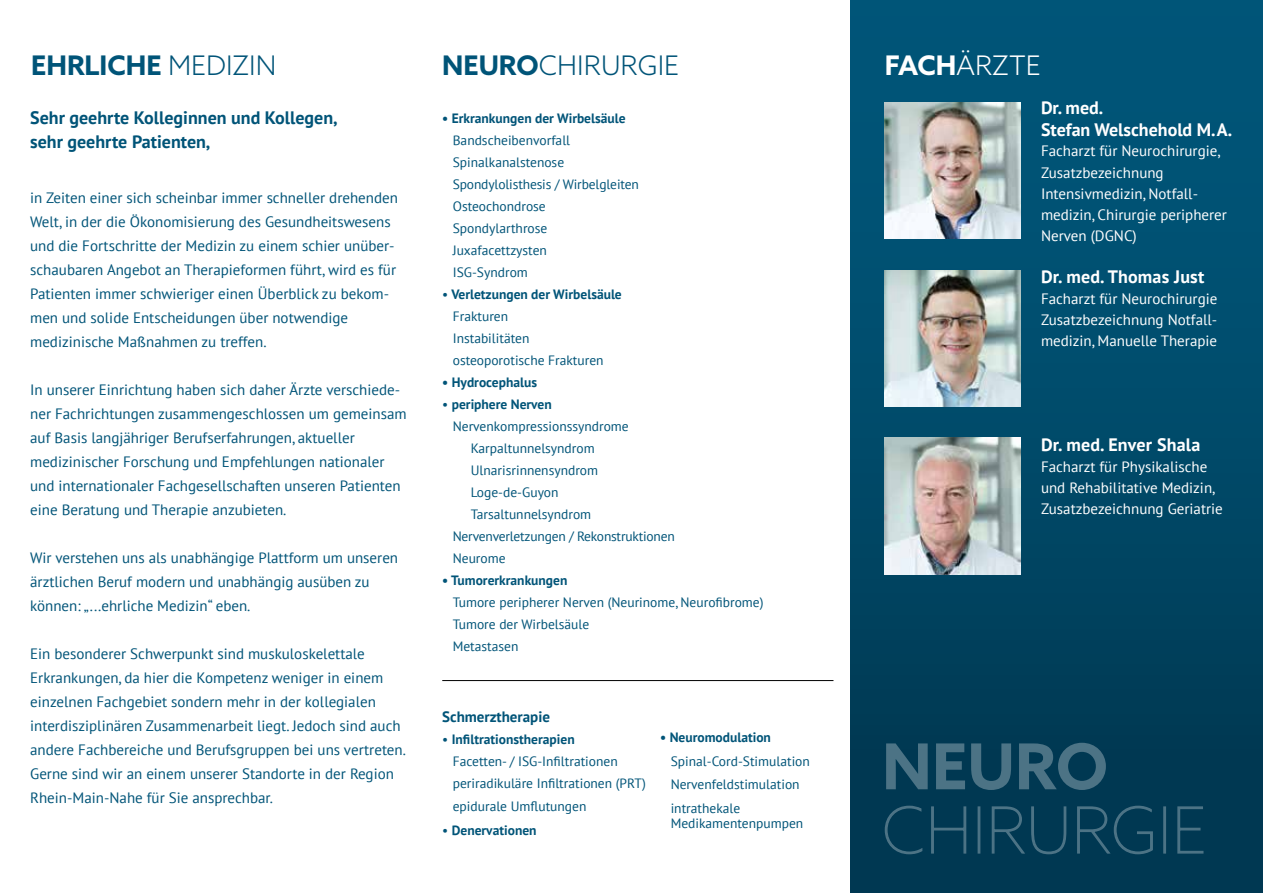
<style>
.page{position:relative;width:1263px;height:893px;background:#fff}
.page>*{position:absolute;margin:0;border:0;box-sizing:border-box;transform-origin:0 0}
.t1{font:700 27px "Azo Sans";color:#005478}
.t2{font:300 27px "Azo Sans";color:#005478}
.t3{font:300 27px "Azo Sans";color:#fff}
.t4{font:700 18px/21px "PT Sans";letter-spacing:.01em;color:#fff}
.t5{font:700 18px/24px "PT Sans";color:#005478}
.t6{font:15px/24px "PT Sans";color:#005478}
.t7{font:15px/21px "PT Sans";color:#fff}
.t8{font:700 15px "PT Sans";color:#005478}
.t9{font:13.5px/22px "PT Sans";color:#005478}
.t10{font:700 13.5px "PT Sans";color:#005478}
.s1{font-weight:300}
.s2{font-weight:700}
.s3{font-weight:400}
</style>
<div class="page">
<div style="left:851px;top:0;width:412px;height:893px;background:linear-gradient(to bottom,#015a7e,#00374f)"></div>
<img style="left:885px;top:102px;width:136px;height:136px">
<svg style="left:885px;top:805px;width:318px;height:49px;background:#0d425a"></svg>
<svg style="left:886px;top:743px;width:220px;height:47px;background:#27576c"></svg>
<hr style="left:442px;top:680px;width:391px;height:1px;background:#000">
<img style="left:885px;top:270px;width:136px;height:136px">
<img style="left:885px;top:438px;width:136px;height:136px">
<h1 class="t1" style="left:31px;top:47px;width:247px">EHRLICHE <span class="s1">MEDIZIN</span></h1>
<p class="t5" style="left:30px;top:105px;width:309px">Sehr geehrte Kolleginnen und Kollegen, sehr geehrte Patienten,</p>
<p class="t6" style="left:30px;top:185px;width:369px">in Zeiten einer sich scheinbar immer schneller drehenden Welt, in der die Ökonomisierung des Gesundheitswesens und die Fortschritte der Medizin zu einem schier unüber&shy;schaubaren Angebot an Therapieformen führt, wird es für Patienten immer schwieriger einen Überblick zu bekom&shy;men und solide Entscheidungen über notwendige medizinische Maßnahmen zu treffen.</p>
<p class="t6" style="left:30px;top:377px;width:378px">In unserer Einrichtung haben sich daher Ärzte verschiede&shy;ner Fachrichtungen zusammengeschlossen um gemeinsam auf Basis langjähriger Berufserfahrungen, aktueller medizinischer Forschung und Empfehlungen nationaler und internationaler Fachgesellschaften unseren Patienten eine Beratung und Therapie anzubieten.</p>
<p class="t6" style="left:30px;top:545px;width:369px">Wir verstehen uns als unabhängige Plattform um unseren ärztlichen Beruf modern und unabhängig ausüben zu können: „...ehrliche Medizin“ eben.</p>
<p class="t6" style="left:30px;top:641px;width:377px">Ein besonderer Schwerpunkt sind muskuloskelettale Erkrankungen, da hier die Kompetenz weniger in einem einzelnen Fachgebiet sondern mehr in der kollegialen interdisziplinären Zusammenarbeit liegt. Jedoch sind auch andere Fachbereiche und Berufsgruppen bei uns vertreten.<br>Gerne sind wir an einem unserer Standorte in der Region Rhein-Main-Nahe für Sie ansprechbar.</p>
<h1 class="t2" style="left:442px;top:48px;width:238px"><span class="s2">NEURO</span>CHIRURGIE</h1>
<p class="t10" style="left:442px;top:109px;width:185px">• Erkrankungen der Wirbelsäule</p>
<p class="t9" style="left:453px;top:129px;width:188px">Bandscheibenvorfall<br>Spinalkanalstenose<br>Spondylolisthesis / Wirbelgleiten<br>Osteochondrose<br>Spondylarthrose<br>Juxafacettzysten<br>ISG-Syndrom</p>
<p class="t9" style="left:453px;top:283px;width:171px;text-indent:-11px">• <span class="s2">Verletzungen der Wirbelsäule<br></span>Frakturen<br>Instabilitäten osteoporotische Frakturen</p>
<p class="t10" style="left:442px;top:373px;width:96px">• Hydrocephalus</p>
<p class="t10" style="left:442px;top:395px;width:111px"><span class="s3">•</span> periphere Nerven</p>
<p class="t9" style="left:453px;top:415px;width:177px">Nervenkompressionssyndrome</p>
<p class="t9" style="left:471px;top:437px;width:125px">Karpaltunnelsyndrom</p>
<p class="t9" style="left:471px;top:459px;width:129px">Ulnarisrinnensyndrom</p>
<p class="t9" style="left:471px;top:481px;width:89px">Loge-de-Guyon</p>
<p class="t9" style="left:471px;top:503px;width:122px">Tarsaltunnelsyndrom</p>
<p class="t9" style="left:453px;top:525px;width:224px">Nervenverletzungen / Rekonstruktionen</p>
<p class="t9" style="left:453px;top:547px;width:54px">Neurome</p>
<p class="t10" style="left:442px;top:571px;width:127px">• Tumorerkrankungen</p>
<p class="t9" style="left:453px;top:591px;width:312px">Tumore peripherer Nerven (Neurinome, Neurofibrome)<br>Tumore der Wirbelsäule<br>Metastasen</p>
<p class="t8" style="left:442px;top:706px;width:109px">Schmerztherapie</p>
<p class="t9" style="left:453px;top:728px;width:195px;text-indent:-11px">• <span class="s2">Infiltrationstherapien<br></span>Facetten- / ISG-Infiltrationen periradikuläre Infiltrationen (PRT)</p>
<p class="t9" style="left:453px;top:795px;width:135px">epidurale Umflutungen</p>
<p class="t10" style="left:442px;top:821px;width:96px"><span class="s3">•</span> Denervationen</p>
<p class="t10" style="left:660px;top:729px;width:112px">• Neuromodulation</p>
<p class="t9" style="left:671px;top:749px;width:141px;line-height:23.5px">Spinal-Cord-Stimulation<br>Nervenfeldstimulation intrathekale</p>
<p class="t9" style="left:671px;top:812px;width:134px">Medikamentenpumpen</p>
<h1 class="t3" style="left:885px;top:48px;width:157px"><span class="s2">FACH</span>ÄRZTE</h1>
<p class="t4" style="left:1041px;top:97px;width:193px">Dr. med.<br>Stefan Welschehold M.A.</p>
<p class="t7" style="left:1041px;top:140px;width:187px">Facharzt für Neurochirurgie,<br>Zusatzbezeichnung<br>Intensivmedizin, Notfall&shy;medizin, Chirurgie peripherer<br>Nerven (DGNC)</p>
<p class="t4" style="left:1041px;top:265px;width:165px">Dr. med. Thomas Just</p>
<p class="t7" style="left:1041px;top:287px;width:178px">Facharzt für Neurochirurgie<br>Zusatzbezeichnung Notfall&shy;medizin, Manuelle Therapie</p>
<p class="t4" style="left:1041px;top:433px;width:161px">Dr. med. Enver Shala</p>
<p class="t7" style="left:1041px;top:455px;width:183px">Facharzt für Physikalische und Rehabilitative Medizin,<br>Zusatzbezeichnung Geriatrie</p>
</div>
